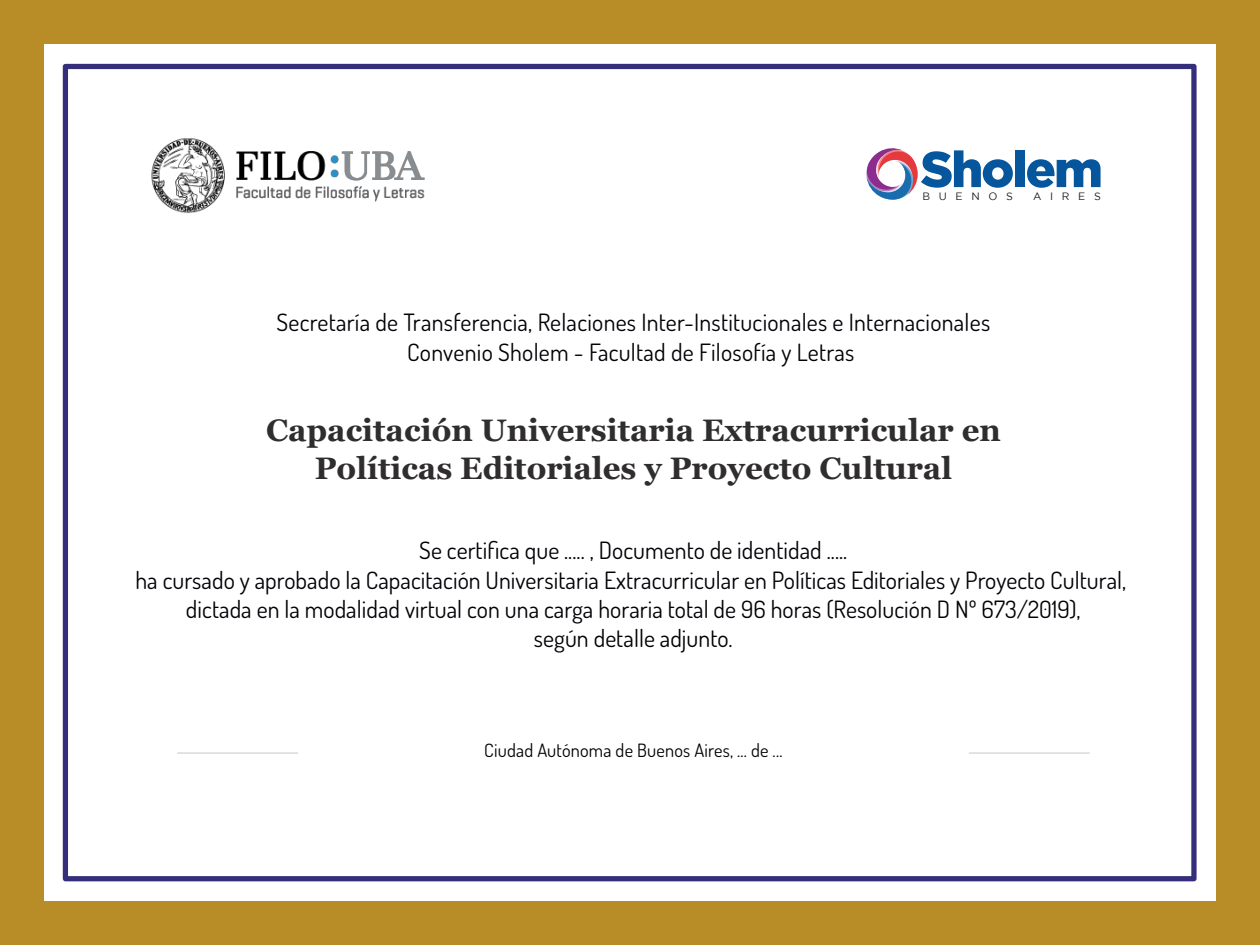
<style>
.page{position:relative;width:1260px;height:945px;background:#b88d27}
.page>*{position:absolute;margin:0;border:0;box-sizing:border-box;transform-origin:0 0}
.t1{font:900 50.23px "Gotham";letter-spacing:-.04em;color:#05569c}
.t2{font:700 31.15px/37.3px "Georgia";color:#2f2d2e;text-align:center}
.t3{font:23.8px/29.4px "Dosis";letter-spacing:.005em;color:#020206;text-align:center}
.t4{font:18.38px "Dosis";letter-spacing:.01em;color:#020206}
.t5{font:10.67px "Gotham";letter-spacing:.81em;color:#1e2225}
</style>
<div class="page">
<div style="left:44px;top:44px;width:1172px;height:857px;background:#fff"></div>
<div style="left:63px;top:64px;width:1134px;height:817px;border:5px solid #352e7b"></div>
<hr style="left:177px;top:752px;width:121px;height:2px;background:#d1d2d4">
<hr style="left:969px;top:752px;width:121px;height:2px;background:#d1d2d4">
<img style="left:151px;top:138px;width:274px;height:76px">
<svg style="left:866px;top:148px;width:52px;height:52px"></svg>
<h1 class="t1" style="left:920px;top:140px;width:184px">Sholem</h1>
<p class="t5" style="left:923px;top:190px;width:92px">BUENOS</p>
<p class="t5" style="left:1033px;top:190px;width:69px">AIRES</p>
<p class="t3" style="left:276px;top:307px;width:715px">Secretaría de Transferencia, Relaciones Inter-Institucionales e Internacionales<br>Convenio Sholem - Facultad de Filosofía y Letras</p>
<h2 class="t2" style="left:266px;top:412px;width:736px">Capacitación Universitaria Extracurricular en<br>Políticas Editoriales y Proyecto Cultural</h2>
<p class="t3" style="left:135px;top:535px;width:992px">Se certifica que ..... , Documento de identidad .....<br>ha cursado y aprobado la Capacitación Universitaria Extracurricular en Políticas Editoriales y Proyecto Cultural, dictada en la modalidad virtual con una carga horaria total de 96 horas (Resolución D Nº 673/2019),<br>según detalle adjunto.</p>
<p class="t4" style="left:484px;top:739px;width:300px">Ciudad Autónoma de Buenos Aires, ... de ...</p>
</div>
